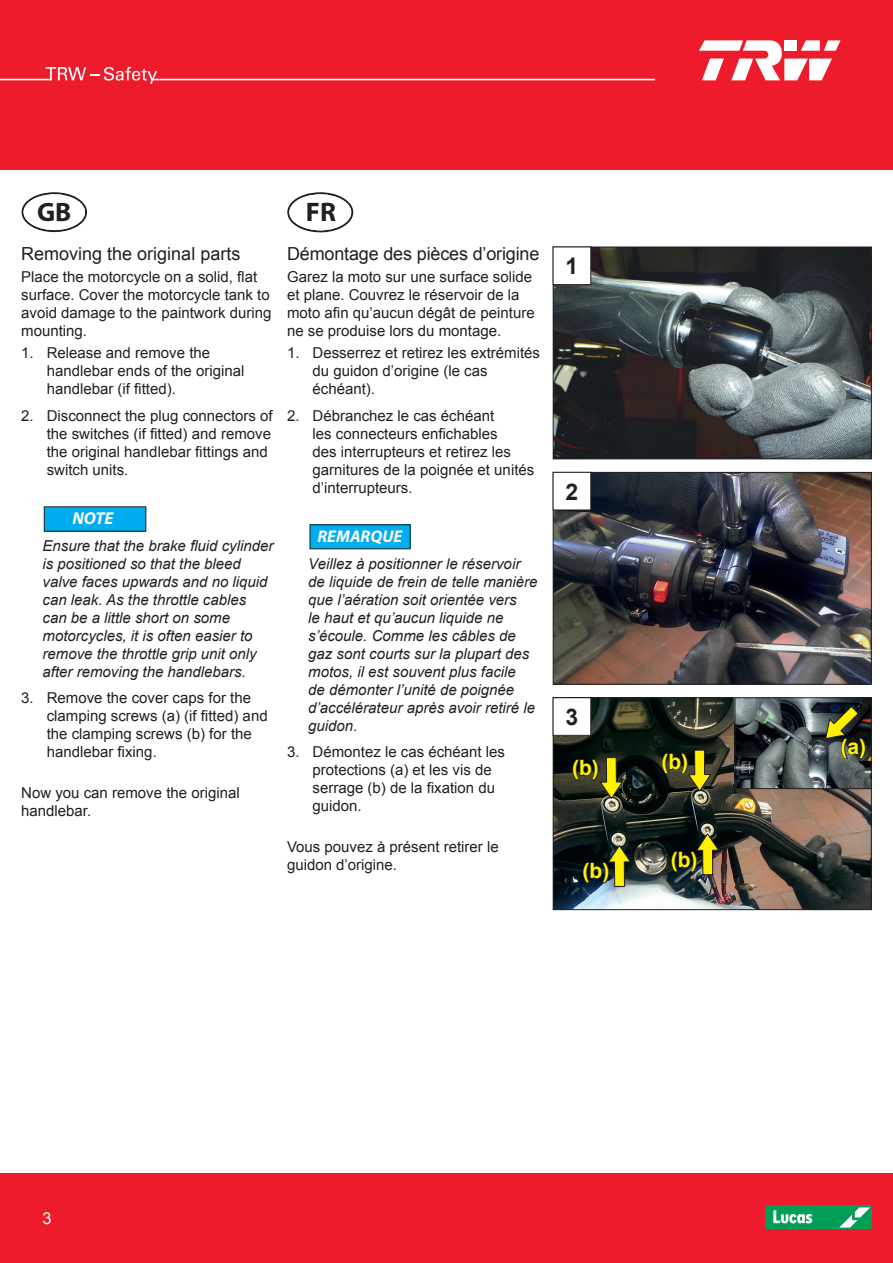
<style>
.page{position:relative;width:893px;height:1263px;background:#fff}
.page>*{position:absolute;margin:0;border:0;box-sizing:border-box;transform-origin:0 0}
.t1{font:700 26.85px "Myriad Pro";color:#231f20}
.t2{font:700 26.7px "Myriad Pro";color:#231f20}
.t3{font:700 22.95px "Arial";color:#231f20}
.t4{font:700 21px "Arial";color:#fff101}
.t5{font:18px "Arial";letter-spacing:-.01em;color:#231f20}
.t6{font:italic 700 17.25px "Myriad Pro";color:#fff}
.t7{font:italic 700 16.95px "Myriad Pro";color:#fff}
.t8{font:16.5px "Arial";color:#fff}
.t9{font:15px/18px "Arial";color:#231f20}
.t10{font:italic 15px/18px "Arial";color:#231f20}
</style>
<div class="page">
<div style="left:0;top:0;width:893px;height:170px;background:#ee1b2c"></div>
<div style="left:0;top:1174px;width:893px;height:89px;background:#ee1b2c"></div>
<svg style="left:46px;top:67px;width:111px;height:17px"></svg>
<hr style="left:0;top:79px;width:52px;height:1px;background:#fff">
<hr style="left:152px;top:79px;width:503px;height:1px;background:#fff">
<svg style="left:699px;top:40px;width:141px;height:40px"></svg>
<div style="left:765px;top:1206px;width:107px;height:23px;background:#009e57"></div>
<svg style="left:840px;top:1207px;width:30px;height:20px"></svg>
<svg style="left:773px;top:1210px;width:39px;height:13px"></svg>
<svg style="left:21px;top:192px;width:66px;height:41px"></svg>
<div style="left:44px;top:507px;width:102px;height:24px;background:#00aeef"></div>
<svg style="left:287px;top:192px;width:67px;height:41px"></svg>
<div style="left:310px;top:525px;width:100px;height:24px;background:#00aeef"></div>
<img style="left:555px;top:249px;width:315px;height:208px">
<div style="left:553px;top:247px;width:319px;height:212px;border:1px solid #231f20"></div>
<img style="left:555px;top:474px;width:315px;height:209px">
<div style="left:553px;top:472px;width:319px;height:213px;border:1px solid #231f20"></div>
<img style="left:555px;top:699px;width:315px;height:209px">
<div style="left:553px;top:697px;width:319px;height:213px;border:1px solid #231f20"></div>
<div style="left:553px;top:247px;width:38px;height:38px;background:#fff"></div>
<div style="left:553px;top:247px;width:38px;height:38px;border:1px solid #231f20"></div>
<div style="left:553px;top:472px;width:38px;height:38px;background:#fff"></div>
<div style="left:553px;top:472px;width:38px;height:38px;border:1px solid #231f20"></div>
<div style="left:553px;top:698px;width:38px;height:37px;background:#fff"></div>
<div style="left:553px;top:697px;width:38px;height:39px;border:1px solid #231f20"></div>
<img style="left:736px;top:699px;width:134px;height:88px">
<div style="left:734px;top:697px;width:138px;height:92px;border:1px solid #231f20"></div>
<svg style="left:572px;top:756px;width:52px;height:43px;background:#48481a"></svg>
<svg style="left:582px;top:845px;width:50px;height:42px;background:#3e4521"></svg>
<svg style="left:661px;top:749px;width:51px;height:43px;background:#49491a"></svg>
<svg style="left:670px;top:833px;width:50px;height:43px;background:#47461d"></svg>
<svg style="left:815px;top:698px;width:52px;height:62px;background:#4a4e37"></svg>
<h2 class="t2" style="left:37px;top:195px;width:36px">GB</h2>
<p class="t5" style="left:21px;top:242px;width:221px">Removing the original parts</p>
<p class="t9" style="left:21px;top:268px;width:252px">Place the motorcycle on a solid, flat surface. Cover the motorcycle tank to avoid damage to the paintwork during mounting.</p>
<p class="t9" style="left:47px;top:344px;width:199px;text-indent:-25px">1. Release and remove the handlebar ends of the original handlebar (if fitted).</p>
<p class="t9" style="left:47px;top:407px;width:227px;text-indent:-25px">2. Disconnect the plug connectors of the switches (if fitted) and remove the original handlebar fittings and switch units.</p>
<p class="t6" style="left:72px;top:507px;width:42px">NOTE</p>
<p class="t10" style="left:43px;top:537px;width:232px">Ensure that the brake fluid cylinder is positioned so that the bleed valve faces upwards and no liquid can leak. As the throttle cables can be a little short on some motorcycles, it is often easier to remove the throttle grip unit only after removing the handlebars.</p>
<p class="t9" style="left:47px;top:689px;width:222px;text-indent:-25px">3. Remove the cover caps for the clamping screws (a) (if fitted) and the clamping screws (b) for the handlebar fixing.</p>
<p class="t9" style="left:21px;top:783px;width:220px">Now you can remove the original handlebar.</p>
<h1 class="t1" style="left:306px;top:195px;width:32px">FR</h1>
<p class="t5" style="left:287px;top:242px;width:254px">Démontage des pièces d’origine</p>
<p class="t9" style="left:287px;top:268px;width:249px">Garez la moto sur une surface solide et plane. Couvrez le réservoir de la moto afin qu’aucun dégât de peinture ne se produise lors du montage.</p>
<p class="t9" style="left:313px;top:344px;width:229px;text-indent:-26px">1. Desserrez et retirez les extrémités du guidon d’origine (le cas échéant).</p>
<p class="t9" style="left:313px;top:407px;width:223px;text-indent:-26px">2. Débranchez le cas échéant<br>les connecteurs enfichables<br>des interrupteurs et retirez les garnitures de la poignée et unités d’interrupteurs.</p>
<p class="t7" style="left:317px;top:525px;width:86px">REMARQUE</p>
<p class="t10" style="left:308px;top:555px;width:231px">Veillez à positionner le réservoir de liquide de frein de telle manière que l’aération soit orientée vers<br>le haut et qu’aucun liquide ne s’écoule. Comme les câbles de gaz sont courts sur la plupart des motos, il est souvent plus facile<br>de démonter l’unité de poignée d’accélérateur après avoir retiré le guidon.</p>
<p class="t9" style="left:313px;top:743px;width:194px;text-indent:-25px">3. Démontez le cas échéant les protections (a) et les vis de serrage (b) de la fixation du guidon.</p>
<p class="t9" style="left:287px;top:837px;width:213px">Vous pouvez à présent retirer le guidon d’origine.</p>
<h3 class="t3" style="left:566px;top:251px;width:14px">1</h3>
<h3 class="t3" style="left:566px;top:476px;width:14px">2</h3>
<h3 class="t3" style="left:566px;top:701px;width:14px">3</h3>
<h3 class="t4" style="left:572px;top:754px;width:28px">(b)</h3>
<h3 class="t4" style="left:583px;top:857px;width:28px">(b)</h3>
<h3 class="t4" style="left:661px;top:747px;width:28px">(b)</h3>
<h3 class="t4" style="left:671px;top:846px;width:28px">(b)</h3>
<p class="t8" style="left:43px;top:1207px;width:11px">3</p>
<h3 class="t4" style="left:840px;top:732px;width:27px">(a)</h3>
</div>
